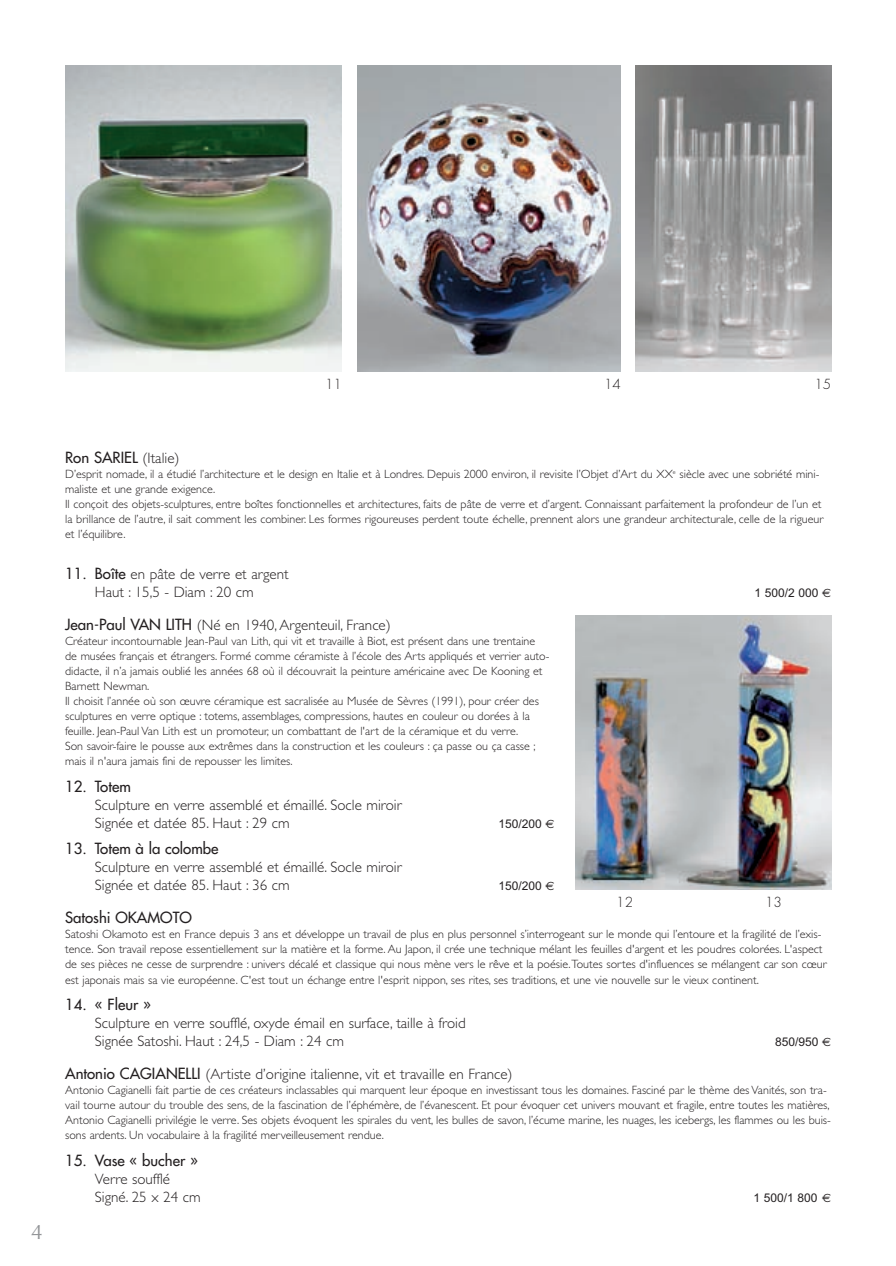
<style>
.page{position:relative;width:896px;height:1266px;background:#fff}
.page>*{position:absolute;margin:0;border:0;box-sizing:border-box;transform-origin:0 0}
.t1{font:21px "Optima";color:#939598}
.t2{font:300 15px/18px "Gill Sans";color:#231f20}
.t3{font:15px "Futura";color:#231f20}
.t4{font:300 13.5px "Futura";color:#231f20}
.t5{font:300 12px/15px "Gill Sans";color:#231f20}
.t6{font:12px "Arial";color:#231f20}
.s1{font-family:"Gill Sans";font-weight:300}
.s2{font-family:"Futura";font-weight:400}
.s3{font-family:"Euro Sans"}
</style>
<div class="page">
<img style="left:65px;top:65px;width:276px;height:306px">
<img style="left:357px;top:65px;width:263px;height:306px">
<img style="left:635px;top:65px;width:195px;height:306px">
<img style="left:575px;top:616px;width:255px;height:273px">
<p class="t4" style="left:325px;top:378px;width:18px">11</p>
<p class="t4" style="left:604px;top:378px;width:18px">14</p>
<p class="t4" style="left:814px;top:378px;width:18px">15</p>
<h1 class="t1" style="left:31px;top:1219px;width:13px">4</h1>
<p class="t3" style="left:65px;top:450px;width:116px">Ron SARIEL <span class="s1">(Italie)</span></p>
<p class="t5" style="left:65px;top:467px;width:759px">D’esprit nomade, il a étudié l’architecture et le design en Italie et à Londres. Depuis 2000 environ, il revisite l’Objet d’Art du XX<sup>e</sup> siècle avec une sobriété mini&shy;maliste et une grande exigence.<br>Il conçoit des objets-sculptures, entre boîtes fonctionnelles et architectures, faits de pâte de verre et d’argent. Connaissant parfaitement la profondeur de l’un et la brillance de l’autre, il sait comment les combiner. Les formes rigoureuses perdent toute échelle, prennent alors une grandeur architecturale, celle de la rigueur et l’équilibre.</p>
<p class="t2" style="left:65px;top:567px;width:225px;text-align:center"><span class="s2">11. Boîte</span> en pâte de verre et argent<br>Haut : 15,5 - Diam : 20 cm</p>
<p class="t6" style="left:754px;top:586px;width:78px">1 500/2 000 <span class="s3">€</span></p>
<p class="t2" style="left:65px;top:618px;width:327px"><span class="s2">Jean-Paul VAN LITH</span> (Né en 1940, Argenteuil, France)</p>
<p class="t5" style="left:65px;top:635px;width:485px">Créateur incontournable Jean-Paul van Lith, qui vit et travaille à Biot, est présent dans une trentaine de musées français et étrangers. Formé comme céramiste à l’école des Arts appliqués et verrier auto&shy;didacte, il n’a jamais oublié les années 68 où il découvrait la peinture américaine avec De Kooning et Barnett Newman.<br>Il choisit l’année où son œuvre céramique est sacralisée au Musée de Sèvres (1991), pour créer des sculptures en verre optique : totems, assemblages, compressions, hautes en couleur ou dorées à la feuille. Jean-Paul Van Lith est un promoteur, un combattant de l'art de la céramique et du verre.<br>Son savoir-faire le pousse aux extrêmes dans la construction et les couleurs : ça passe ou ça casse ; mais il n'aura jamais fini de repousser les limites.</p>
<p class="t3" style="left:65px;top:779px;width:67px">12. Totem</p>
<p class="t2" style="left:95px;top:797px;width:308px">Sculpture en verre assemblé et émaillé. Socle miroir<br>Signée et datée 85. Haut : 29 cm</p>
<p class="t6" style="left:498px;top:816px;width:58px">150/200 <span class="s3">€</span></p>
<p class="t3" style="left:65px;top:841px;width:155px">13. Totem à la colombe</p>
<p class="t2" style="left:95px;top:860px;width:308px">Sculpture en verre assemblé et émaillé. Socle miroir<br>Signée et datée 85. Haut : 36 cm</p>
<p class="t6" style="left:498px;top:879px;width:58px">150/200 <span class="s3">€</span></p>
<p class="t4" style="left:616px;top:896px;width:18px">12</p>
<p class="t4" style="left:765px;top:896px;width:18px">13</p>
<p class="t3" style="left:65px;top:910px;width:128px">Satoshi OKAMOTO</p>
<p class="t5" style="left:65px;top:928px;width:762px">Satoshi Okamoto est en France depuis 3 ans et développe un travail de plus en plus personnel s’interrogeant sur le monde qui l’entoure et la fragilité de l’exis&shy;tence. Son travail repose essentiellement sur la matière et la forme. Au Japon, il crée une technique mélant les feuilles d'argent et les poudres colorées. L'aspect de ses pièces ne cesse de surprendre : univers décalé et classique qui nous mène vers le rêve et la poésie. Toutes sortes d'influences se mélangent car son cœur est japonais mais sa vie européenne. C'est tout un échange entre l'esprit nippon, ses rites, ses traditions, et une vie nouvelle sur le vieux continent.</p>
<p class="t3" style="left:65px;top:997px;width:87px">14. « Fleur »</p>
<p class="t2" style="left:95px;top:1015px;width:372px">Sculpture en verre soufflé, oxyde émail en surface, taille à froid<br>Signée Satoshi. Haut : 24,5 - Diam : 24 cm</p>
<p class="t6" style="left:774px;top:1034px;width:58px">850/950 <span class="s3">€</span></p>
<p class="t2" style="left:65px;top:1066px;width:449px"><span class="s2">Antonio CAGIANELLI</span> (Artiste d’origine italienne, vit et travaille en France)</p>
<p class="t5" style="left:65px;top:1083px;width:767px">Antonio Cagianelli fait partie de ces créateurs inclassables qui marquent leur époque en investissant tous les domaines. Fasciné par le thème des Vanités, son tra&shy;vail tourne autour du trouble des sens, de la fascination de l’éphémère, de l’évanescent. Et pour évoquer cet univers mouvant et fragile, entre toutes les matières, Antonio Cagianelli privilégie le verre. Ses objets évoquent les spirales du vent, les bulles de savon, l’écume marine, les nuages, les icebergs, les flammes ou les buis&shy;sons ardents. Un vocabulaire à la fragilité merveilleusement rendue.</p>
<p class="t3" style="left:65px;top:1152px;width:134px">15. Vase « bucher »</p>
<p class="t2" style="left:95px;top:1171px;width:107px">Verre soufflé<br>Signé. 25 x 24 cm</p>
<p class="t6" style="left:753px;top:1190px;width:79px">1 500/1 800 <span class="s3">€</span></p>
</div>
